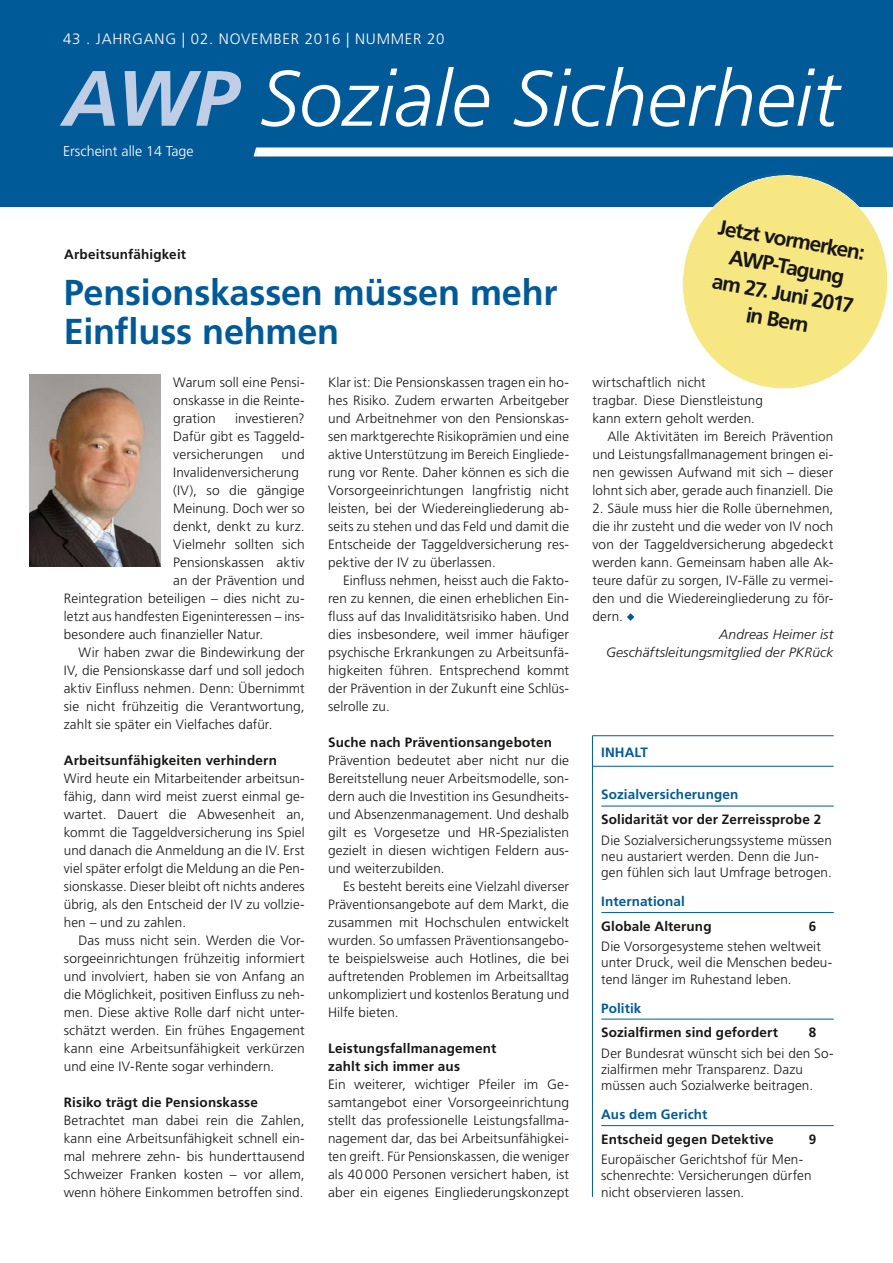
<style>
.page{position:relative;width:893px;height:1263px;background:#fff}
.page>*{position:absolute;margin:0;border:0;box-sizing:border-box;transform-origin:0 0}
.t1{font:italic 300 78.3px "Frutiger LT Pro";color:#fff}
.t2{font:700 36px/39px "Frutiger LT Pro";letter-spacing:-.005em;color:#005a98}
.t3{font:700 21px/27px "Frutiger LT Pro";color:#181716;text-align:center}
.t4{font:300 15px "Frutiger LT Pro";letter-spacing:.05em;color:#fff}
.t5{font:300 14.25px "Frutiger LT Pro";color:#fff}
.t6{font:300 13.5px/18px "Frutiger LT Pro";letter-spacing:.01em;color:#181716;text-align:justify}
.t7{font:700 13.5px/18px "Frutiger LT Pro";letter-spacing:.01em;color:#181716}
.t8{font:700 13.5px "Frutiger LT Pro";letter-spacing:.01em;color:#005a98}
.t9{font:italic 300 13.5px/18px "Frutiger LT Pro";letter-spacing:.01em;color:#181716;text-align:right}
.s1{font-weight:700;color:#bfcee5}
</style>
<div class="page">
<div style="left:0;top:0;width:893px;height:207px;background:#005a98"></div>
<div style="left:256px;top:147px;width:637px;height:9px;background:#fff"></div>
<svg style="left:254px;top:148px;width:2px;height:8px"></svg>
<svg style="left:627px;top:613px;width:7px;height:8px"></svg>
<img style="left:30px;top:375px;width:130px;height:192px">
<hr style="left:593px;top:735px;width:241px;height:1px;background:#005a98">
<hr style="left:593px;top:766px;width:241px;height:1px;background:#005a98">
<hr style="left:601px;top:806px;width:233px;height:1px;background:#005a98">
<hr style="left:601px;top:912px;width:233px;height:1px;background:#005a98">
<hr style="left:601px;top:1019px;width:233px;height:1px;background:#005a98">
<hr style="left:601px;top:1125px;width:233px;height:1px;background:#005a98">
<hr style="left:592px;top:735px;width:1px;height:462px;background:#005a98">
<svg style="left:656px;top:147px;width:237px;height:242px;fill:#f6e783"></svg>
<p class="t4" style="left:63px;top:30px;width:383px">43 . JAHRGANG | 02. NOVEMBER 2016 | NUMMER 20</p>
<h1 class="t1" style="left:63px;top:53px;width:777px"><span class="s1">AWP</span> Soziale Sicherheit</h1>
<p class="t5" style="left:63px;top:142px;width:132px">Erscheint alle 14 Tage</p>
<p class="t7" style="left:64px;top:246px;width:123px">Arbeitsunfähigkeit</p>
<h2 class="t2" style="left:64px;top:273px;width:495px">Pensionskassen müssen mehr<br>Einfluss nehmen</h2>
<p class="t6" style="left:173px;top:373px;width:133px">Warum soll eine Pensi&shy;onskasse in die Reinte&shy;gration</p>
<p class="t6" style="left:328px;top:373px;width:242px">Klar ist: Die Pensionskassen tragen ein ho&shy;hes Risiko. Zudem erwarten Arbeitgeber und Arbeitnehmer von den Pensionskas&shy;sen marktgerechte Risikoprämien und eine aktive Unterstützung im Bereich Eingliede&shy;rung vor Rente. Daher können es sich die Vorsorgeeinrichtungen langfristig nicht leisten, bei der Wiedereingliederung ab&shy;seits zu stehen und das Feld und damit die Entscheide der Taggeldversicherung res&shy;pektive der IV zu überlassen.</p>
<p class="t6" style="left:328px;top:571px;width:242px;text-indent:15px">Einfluss nehmen, heisst auch die Fakto&shy;ren zu kennen, die einen erheblichen Ein&shy;fluss auf das Invaliditätsrisiko haben. Und dies insbesondere, weil immer häufiger psychische Erkrankungen zu Arbeitsunfä&shy;higkeiten führen. Entsprechend kommt der Prävention in der Zukunft eine Schlüs&shy;selrolle zu.</p>
<p class="t7" style="left:328px;top:733px;width:225px">Suche nach Präventionsangeboten</p>
<p class="t6" style="left:328px;top:751px;width:242px">Prävention bedeutet aber nicht nur die Bereitstellung neuer Arbeitsmodelle, son&shy;dern auch die Investition ins Gesundheits&shy;und Absenzenmanagement. Und deshalb gilt es Vorgesetze und HR-Spezialisten gezielt in diesen wichtigen Feldern aus&shy;und weiterzubilden.</p>
<p class="t6" style="left:328px;top:877px;width:242px;text-indent:15px">Es besteht bereits eine Vielzahl diverser Präventionsangebote auf dem Markt, die zusammen mit Hochschulen entwickelt wurden. So umfassen Präventionsangebo&shy;te beispielsweise auch Hotlines, die bei auftretenden Problemen im Arbeitsalltag unkompliziert und kostenlos Beratung und Hilfe bieten.</p>
<p class="t7" style="left:328px;top:1039px;width:170px">Leistungsfallmanagement zahlt sich immer aus</p>
<p class="t6" style="left:328px;top:1075px;width:242px">Ein weiterer, wichtiger Pfeiler im Ge&shy;samtangebot einer Vorsorgeeinrichtung stellt das professionelle Leistungsfallma&shy;nagement dar, das bei Arbeitsunfähigkei&shy;ten greift. Für Pensionskassen, die weniger als 40000 Personen versichert haben, ist aber ein eigenes Eingliederungskonzept</p>
<p class="t6" style="left:173px;top:409px;width:133px;text-indent:62px">investieren?<br>Dafür gibt es Taggeld&shy;versicherungen</p>
<p class="t6" style="left:282px;top:445px;width:25px">und</p>
<p class="t6" style="left:173px;top:463px;width:127px">Invalidenversicherung</p>
<p class="t6" style="left:173px;top:481px;width:133px">(IV), so die gängige</p>
<p class="t6" style="left:173px;top:499px;width:133px">Meinung. Doch wer so</p>
<p class="t6" style="left:173px;top:517px;width:133px">denkt, denkt zu kurz.</p>
<p class="t6" style="left:173px;top:535px;width:133px">Vielmehr sollten sich</p>
<p class="t6" style="left:173px;top:553px;width:133px">Pensionskassen aktiv</p>
<p class="t6" style="left:173px;top:571px;width:133px">an der Prävention und</p>
<p class="t6" style="left:64px;top:589px;width:242px">Reintegration beteiligen – dies nicht zu-</p>
<p class="t6" style="left:64px;top:607px;width:242px">letzt aus handfesten Eigeninteressen – ins-</p>
<p class="t6" style="left:64px;top:625px;width:201px">besondere auch finanzieller Natur.</p>
<p class="t6" style="left:79px;top:643px;width:228px">Wir haben zwar die Bindewirkung der</p>
<p class="t6" style="left:64px;top:661px;width:242px">IV, die Pensionskasse darf und soll jedoch</p>
<p class="t6" style="left:64px;top:679px;width:242px">aktiv Einfluss nehmen. Denn: Übernimmt</p>
<p class="t6" style="left:64px;top:697px;width:242px">sie nicht frühzeitig die Verantwortung,</p>
<p class="t6" style="left:64px;top:715px;width:210px">zahlt sie später ein Vielfaches dafür.</p>
<p class="t7" style="left:64px;top:751px;width:215px">Arbeitsunfähigkeiten verhindern</p>
<p class="t6" style="left:64px;top:769px;width:242px">Wird heute ein Mitarbeitender arbeitsun&shy;fähig, dann wird meist zuerst einmal ge&shy;wartet. Dauert die Abwesenheit an, kommt die Taggeldversicherung ins Spiel und danach die Anmeldung an die IV. Erst viel später erfolgt die Meldung an die Pen&shy;sionskasse. Dieser bleibt oft nichts anderes übrig, als den Entscheid der IV zu vollzie&shy;hen – und zu zahlen.</p>
<p class="t6" style="left:64px;top:931px;width:242px;text-indent:15px">Das muss nicht sein. Werden die Vor&shy;sorgeeinrichtungen frühzeitig informiert und involviert, haben sie von Anfang an die Möglichkeit, positiven Einfluss zu neh&shy;men. Diese aktive Rolle darf nicht unter&shy;schätzt werden. Ein frühes Engagement kann eine Arbeitsunfähigkeit verkürzen und eine IV-Rente sogar verhindern.</p>
<p class="t7" style="left:64px;top:1093px;width:196px">Risiko trägt die Pensionskasse</p>
<p class="t6" style="left:64px;top:1111px;width:242px">Betrachtet man dabei rein die Zahlen, kann eine Arbeitsunfähigkeit schnell ein&shy;mal mehrere zehn- bis hunderttausend Schweizer Franken kosten – vor allem, wenn höhere Einkommen betroffen sind.</p>
<h3 class="t3" style="left:721px;top:214px;width:150px;rotate:10deg">Jetzt vormerken:<br>AWP-Tagung am 27. Juni 2017 in Bern</h3>
<p class="t6" style="left:592px;top:373px;width:115px">wirtschaftlich nicht</p>
<p class="t6" style="left:592px;top:391px;width:172px">tragbar. Diese Dienstleistung</p>
<p class="t6" style="left:592px;top:409px;width:164px">kann extern geholt werden.</p>
<p class="t6" style="left:607px;top:427px;width:227px">Alle Aktivitäten im Bereich Prävention</p>
<p class="t6" style="left:592px;top:445px;width:242px">und Leistungsfallmanagement bringen ei-</p>
<p class="t6" style="left:592px;top:463px;width:242px">nen gewissen Aufwand mit sich – dieser</p>
<p class="t6" style="left:592px;top:481px;width:242px">lohnt sich aber, gerade auch finanziell. Die</p>
<p class="t6" style="left:592px;top:499px;width:242px">2. Säule muss hier die Rolle übernehmen, die ihr zusteht und die weder von IV noch von der Taggeldversicherung abgedeckt werden kann. Gemeinsam haben alle Ak&shy;teure dafür zu sorgen, IV-Fälle zu vermei&shy;den und die Wiedereingliederung zu för&shy;dern.</p>
<p class="t9" style="left:606px;top:625px;width:229px">Andreas Heimer ist<br>Geschäftsleitungsmitglied der PKRück</p>
<p class="t8" style="left:601px;top:745px;width:48px">INHALT</p>
<p class="t8" style="left:601px;top:787px;width:139px">Sozialversicherungen</p>
<p class="t7" style="left:601px;top:810px;width:222px">Solidarität vor der Zerreissprobe 2</p>
<p class="t6" style="left:601px;top:832px;width:232px;line-height:16.2px;text-align:left">Die Sozialversicherungssysteme müssen neu austariert werden. Denn die Jun&shy;gen fühlen sich laut Umfrage betrogen.</p>
<p class="t8" style="left:601px;top:893px;width:85px">International</p>
<p class="t7" style="left:601px;top:917px;width:112px">Globale Alterung</p>
<p class="t7" style="left:809px;top:917px;width:9px">6</p>
<p class="t6" style="left:601px;top:938px;width:233px;line-height:16.2px;text-align:left">Die Vorsorgesysteme stehen weltweit unter Druck, weil die Menschen bedeu&shy;tend länger im Ruhestand leben.</p>
<p class="t8" style="left:601px;top:1000px;width:42px">Politik</p>
<p class="t7" style="left:601px;top:1023px;width:178px">Sozialfirmen sind gefordert</p>
<p class="t7" style="left:809px;top:1023px;width:9px">8</p>
<p class="t6" style="left:601px;top:1045px;width:234px;line-height:16.2px;text-align:left">Der Bundesrat wünscht sich bei den So&shy;zialfirmen mehr Transparenz. Dazu müssen auch Sozialwerke beitragen.</p>
<p class="t8" style="left:601px;top:1106px;width:108px">Aus dem Gericht</p>
<p class="t7" style="left:601px;top:1130px;width:174px">Entscheid gegen Detektive</p>
<p class="t7" style="left:809px;top:1130px;width:9px">9</p>
<p class="t6" style="left:601px;top:1151px;width:212px;line-height:16.2px;text-align:left">Europäischer Gerichtshof für Men&shy;schenrechte: Versicherungen dürfen nicht observieren lassen.</p>
</div>
